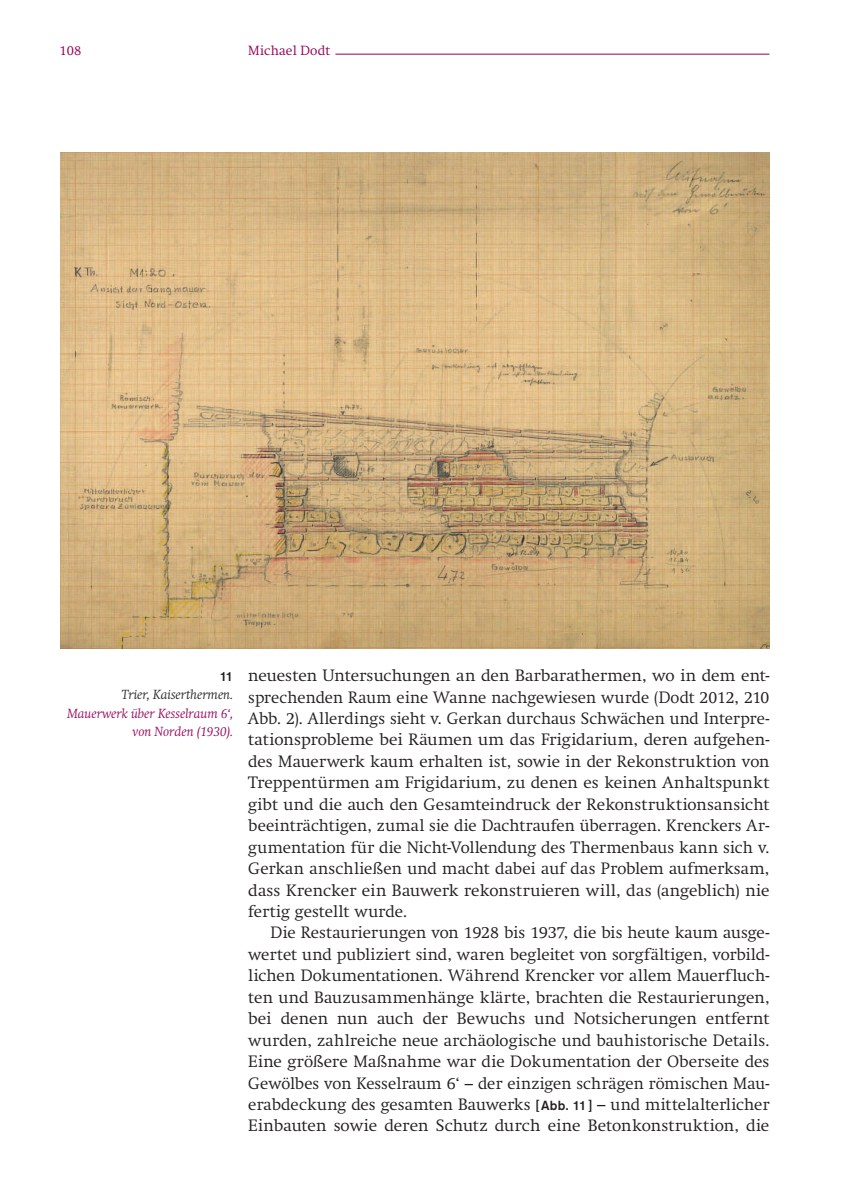
<style>
.page{position:relative;width:844px;height:1191px;background:#fff}
.page>*{position:absolute;margin:0;border:0;box-sizing:border-box;transform-origin:0 0}
._6B_Fließtext{font:300 16.28px/21.3px "Swift";letter-spacing:.01em;color:#231f20;text-align:justify}
._14_BU_-_Beschreibun{font:italic 300 13.12px/18.4px "Swift";color:#950058;text-align:right}
._13_BU_-_Ort{font:italic 300 13.12px "Swift";color:#231f20}
.t1{font:300 13.12px "Swift";letter-spacing:.015em;color:#950058}
._12_BU_-_Nummer{font:500 13.12px "Akzidenz Grotesk Std";color:#231f20}
.s1{font-family:"Akzidenz Grotesk Std";font-weight:500;font-size:13.12px}
</style>
<div class="page">
<hr style="left:335px;top:54px;width:434px;height:1px;background:#950058">
<img style="left:61px;top:152px;width:708px;height:497px">
<p class="t1" style="left:60px;top:42px;width:23px">108</p>
<p class="t1" style="left:248px;top:42px;width:83px">Michael Dodt</p>
<p class="_12_BU_-_Nummer" style="left:220px;top:668px;width:15px">11</p>
<p class="_13_BU_-_Ort" style="left:122px;top:687px;width:113px">Trier, Kaiserthermen.</p>
<p class="_14_BU_-_Beschreibun" style="left:67px;top:704px;width:167px">Mauerwerk über Kesselraum 6‘, von Norden (1930).</p>
<p class="_6B_Fließtext" style="left:248px;top:665px;width:522px">neuesten Untersuchungen an den Barbarathermen, wo in dem ent&shy;sprechenden Raum eine Wanne nachgewiesen wurde (Dodt 2012, 210<br>Abb. 2). Allerdings sieht v. Gerkan durchaus Schwächen und Interpre&shy;tationsprobleme bei Räumen um das Frigidarium, deren aufgehen&shy;des Mauerwerk kaum erhalten ist, sowie in der Rekonstruktion von Treppentürmen am Frigidarium, zu denen es keinen Anhaltspunkt gibt und die auch den Gesamteindruck der Rekonstruktionsansicht beeinträchtigen, zumal sie die Dachtraufen überragen. Krenckers Ar&shy;gumentation für die Nicht-Vollendung des Thermenbaus kann sich v.<br>Gerkan anschließen und macht dabei auf das Problem aufmerksam, dass Krencker ein Bauwerk rekonstruieren will, das (angeblich) nie fertig gestellt wurde.</p>
<p class="_6B_Fließtext" style="left:248px;top:922px;width:522px;text-indent:22px">Die Restaurierungen von 1928 bis 1937, die bis heute kaum ausge&shy;wertet und publiziert sind, waren begleitet von sorgfältigen, vorbild&shy;lichen Dokumentationen. Während Krencker vor allem Mauerfluch&shy;ten und Bauzusammenhänge klärte, brachten die Restaurierungen, bei denen nun auch der Bewuchs und Notsicherungen entfernt wurden, zahlreiche neue archäologische und bauhistorische Details.<br>Eine größere Maßnahme war die Dokumentation der Oberseite des Gewölbes von Kesselraum 6‘ – der einzigen schrägen römischen Mau&shy;erabdeckung des gesamten Bauwerks <span class="s1">[Abb. 11]</span> – und mittelalterlicher Einbauten sowie deren Schutz durch eine Betonkonstruktion, die</p>
</div>
